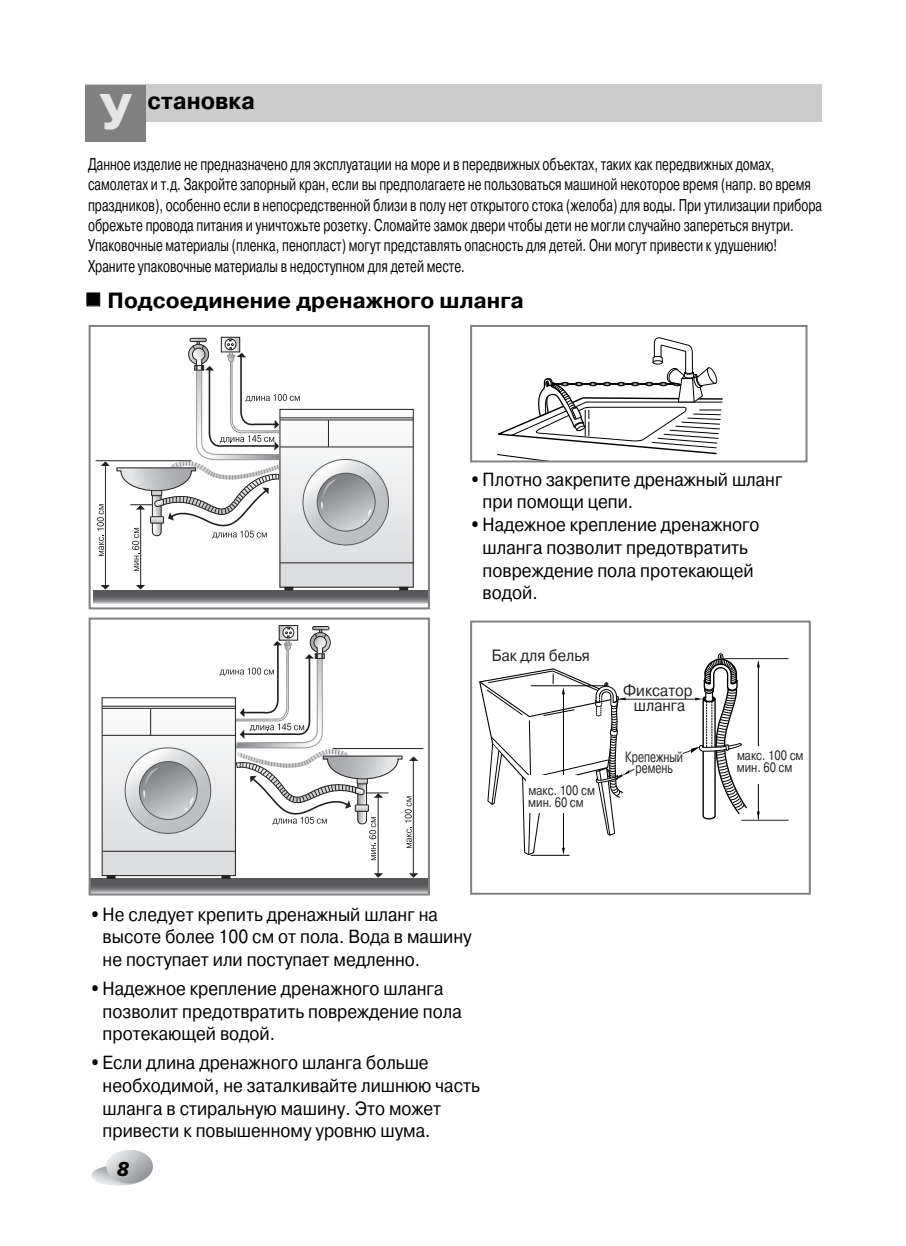
<style>
.page{position:relative;width:906px;height:1246px;background:#fff}
.page>*{position:absolute;margin:0;border:0;box-sizing:border-box;transform-origin:0 0}
.t1{font:700 50px "Pragmatica C";color:#e6e6e6}
.t2{font:700 24px "Pragmatica C";color:#000;scale:.95 1}
.t3{font:700 22px "Pragmatica C";color:#000}
.t4{font:italic 900 20px "Frutiger";color:#000}
.t5{font:19px/22.6px "Pragmatica C";color:#000;scale:.9 1}
.t6{font:17px/20.4px "Pragmatica C";color:#000;scale:.7 1}
.t7{font:16.4px/15px "Pragmatica C";color:#231f20;text-align:center;scale:.9 1}
.t8{font:15px/10.8px "Pragmatica C";color:#231f20;text-align:center;scale:.7 1}
.t9{font:13.6px "Pragmatica C";color:#231f20;scale:.8 1}
.s1{font-family:"Helvetica"}
</style>
<div class="page">
<svg style="left:91px;top:1165px;width:55px;height:21px"></svg>
<svg style="left:106px;top:1151px;width:47px;height:32px"></svg>
<div style="left:85px;top:85px;width:737px;height:37px;background:#ccc"></div>
<div style="left:85px;top:85px;width:61px;height:57px;background:#808080"></div>
<svg style="left:94px;top:590px;width:333px;height:14px;background:#747578"></svg>
<hr style="left:96px;top:461px;width:95px;height:1px;background:#c8c7c7">
<hr style="left:96px;top:460px;width:95px;height:1px;background:#231f20">
<svg style="left:101px;top:461px;width:9px;height:5px"></svg>
<svg style="left:101px;top:585px;width:9px;height:5px"></svg>
<svg style="left:136px;top:585px;width:9px;height:5px"></svg>
<div style="left:190px;top:338px;width:17px;height:4px;border:1px solid #231f20;border-radius:2px"></div>
<div style="left:221px;top:337px;width:19px;height:15px;border:1px solid #231f20"></div>
<hr style="left:105px;top:466px;width:1px;height:120px;background:#231f20">
<hr style="left:140px;top:507px;width:1px;height:80px;background:#231f20">
<svg style="left:97px;top:504px;width:7px;height:52px"></svg>
<svg style="left:116px;top:339px;width:184px;height:232px"></svg>
<div style="left:280px;top:409px;width:133px;height:178px;background:linear-gradient(to bottom,#f8f7f8,#d9dbdd)"></div>
<div style="left:280px;top:409px;width:134px;height:179px;border:1px solid #231f20"></div>
<hr style="left:280px;top:447px;width:133px;height:1px;background:#231f20">
<hr style="left:280px;top:417px;width:133px;height:1px;background:#231f20">
<hr style="left:280px;top:420px;width:133px;height:1px;background:#231f20">
<hr style="left:280px;top:563px;width:133px;height:1px;background:#231f20">
<svg style="left:303px;top:459px;width:86px;height:86px"></svg>
<svg style="left:317px;top:473px;width:58px;height:58px;background:#a6a8ab"></svg>
<div style="left:317px;top:473px;width:59px;height:59px;border:1px solid #57585a;border-radius:50%"></div>
<svg style="left:399px;top:587px;width:9px;height:3px"></svg>
<svg style="left:285px;top:587px;width:8px;height:3px"></svg>
<svg style="left:328px;top:420px;width:1px;height:26px"></svg>
<svg style="left:363px;top:509px;width:8px;height:14px"></svg>
<svg style="left:321px;top:479px;width:16px;height:31px"></svg>
<div style="left:89px;top:325px;width:341px;height:284px;border:2px solid #808080"></div>
<svg style="left:497px;top:337px;width:226px;height:122px"></svg>
<div style="left:470px;top:325px;width:338px;height:137px;border:2px solid #808080"></div>
<hr style="left:758px;top:662px;width:1px;height:157px;background:#000">
<hr style="left:531px;top:855px;width:39px;height:1px;background:#000">
<div style="left:735px;top:746px;width:50px;height:37px;background:#fff"></div>
<svg style="left:479px;top:653px;width:269px;height:202px"></svg>
<hr style="left:721px;top:658px;width:67px;height:1px;background:#231f20">
<hr style="left:741px;top:820px;width:47px;height:1px;background:#231f20">
<div style="left:470px;top:621px;width:341px;height:274px;border:2px solid #808080"></div>
<svg style="left:92px;top:878px;width:335px;height:14px;background:#68696c"></svg>
<hr style="left:333px;top:749px;width:90px;height:1px;background:#f0f0f0">
<hr style="left:333px;top:748px;width:90px;height:1px;background:#231f20">
<svg style="left:409px;top:873px;width:9px;height:5px"></svg>
<svg style="left:374px;top:873px;width:9px;height:5px"></svg>
<div style="left:312px;top:626px;width:17px;height:4px;border:1px solid #231f20;border-radius:2px"></div>
<div style="left:279px;top:625px;width:19px;height:15px;border:1px solid #231f20"></div>
<hr style="left:413px;top:760px;width:1px;height:113px;background:#231f20">
<hr style="left:378px;top:795px;width:1px;height:80px;background:#231f20">
<svg style="left:220px;top:627px;width:198px;height:233px"></svg>
<svg style="left:104px;top:699px;width:130px;height:175px"></svg>
<div style="left:102px;top:697px;width:134px;height:179px;border:1px solid #231f20"></div>
<hr style="left:102px;top:735px;width:134px;height:1px;background:#231f20">
<hr style="left:102px;top:706px;width:134px;height:1px;background:#231f20">
<hr style="left:102px;top:708px;width:134px;height:1px;background:#231f20">
<hr style="left:102px;top:851px;width:134px;height:1px;background:#231f20">
<svg style="left:125px;top:748px;width:86px;height:85px"></svg>
<svg style="left:139px;top:762px;width:58px;height:57px;background:#a7a8ab"></svg>
<div style="left:139px;top:761px;width:59px;height:59px;border:1px solid #57585a;border-radius:50%"></div>
<svg style="left:222px;top:875px;width:8px;height:4px"></svg>
<svg style="left:107px;top:875px;width:8px;height:4px"></svg>
<svg style="left:150px;top:708px;width:1px;height:27px"></svg>
<svg style="left:185px;top:797px;width:8px;height:14px"></svg>
<svg style="left:143px;top:767px;width:16px;height:31px"></svg>
<div style="left:89px;top:618px;width:341px;height:277px;border:2px solid #808080"></div>
<h1 class="t1" style="left:99px;top:94px;width:34px">У</h1>
<h2 class="t2" style="left:148px;top:92px;width:114px">становка</h2>
<p class="t6" style="left:88px;top:155px;width:1050px">Данное изделие не предназначено для эксплуатации на море и в передвижных объектах, таких как передвижных домах, самолетах и т.д. Закройте запорный кран, если вы предполагаете не пользоваться машиной некоторое время (напр. во время праздников), особенно если в непосредственной близи в полу нет открытого стока (желоба) для воды. При утилизации прибора обрежьте провода питания и уничтожьте розетку. Сломайте замок двери чтобы дети не могли случайно запереться внутри.<br>Упаковочные материалы (пленка, пенопласт) могут представлять опасность для детей. Они могут привести к удушению!<br>Храните упаковочные материалы в недоступном для детей месте.</p>
<p class="t3" style="left:108px;top:292px;width:418px">Подсоединение дренажного шланга</p>
<p class="t5" style="left:483px;top:470px;width:335px;text-indent:-11px"><span class="s1">•</span> Плотно закрепите дренажный шланг при помощи цепи.</p>
<p class="t5" style="left:483px;top:515px;width:309px;text-indent:-11px"><span class="s1">•</span> Надежное крепление дренажного шланга позволит предотвратить повреждение пола протекающей водой.</p>
<p class="t7" style="left:492px;top:649px;width:110px">Бак для белья</p>
<p class="t9" style="left:528px;top:785px;width:85px">макс. 100 см</p>
<p class="t9" style="left:528px;top:797px;width:71px">мин. 60 см</p>
<p class="t7" style="left:623px;top:684px;width:79px">Фиксатор шланга</p>
<p class="t8" style="left:625px;top:753px;width:84px">Крепежный ремень</p>
<p class="t5" style="left:103px;top:905px;width:412px;text-indent:-11px"><span class="s1">•</span> Не следует крепить дренажный шланг на высоте более 100 см от пола. Вода в машину не поступает или поступает медленно.</p>
<p class="t5" style="left:103px;top:979px;width:401px;text-indent:-11px"><span class="s1">•</span> Надежное крепление дренажного шланга позволит предотвратить повреждение пола протекающей водой.</p>
<p class="t5" style="left:103px;top:1053px;width:421px;text-indent:-11px"><span class="s1">•</span> Если длина дренажного шланга больше необходимой, не заталкивайте лишнюю часть шланга в стиральную машину. Это может привести к повышенному уровню шума.</p>
<p class="t4" style="left:117px;top:1161px;width:14px">8</p>
<p class="t9" style="left:737px;top:751px;width:85px">макс. 100 см</p>
<p class="t9" style="left:737px;top:763px;width:71px">мин. 60 см</p>
</div>
